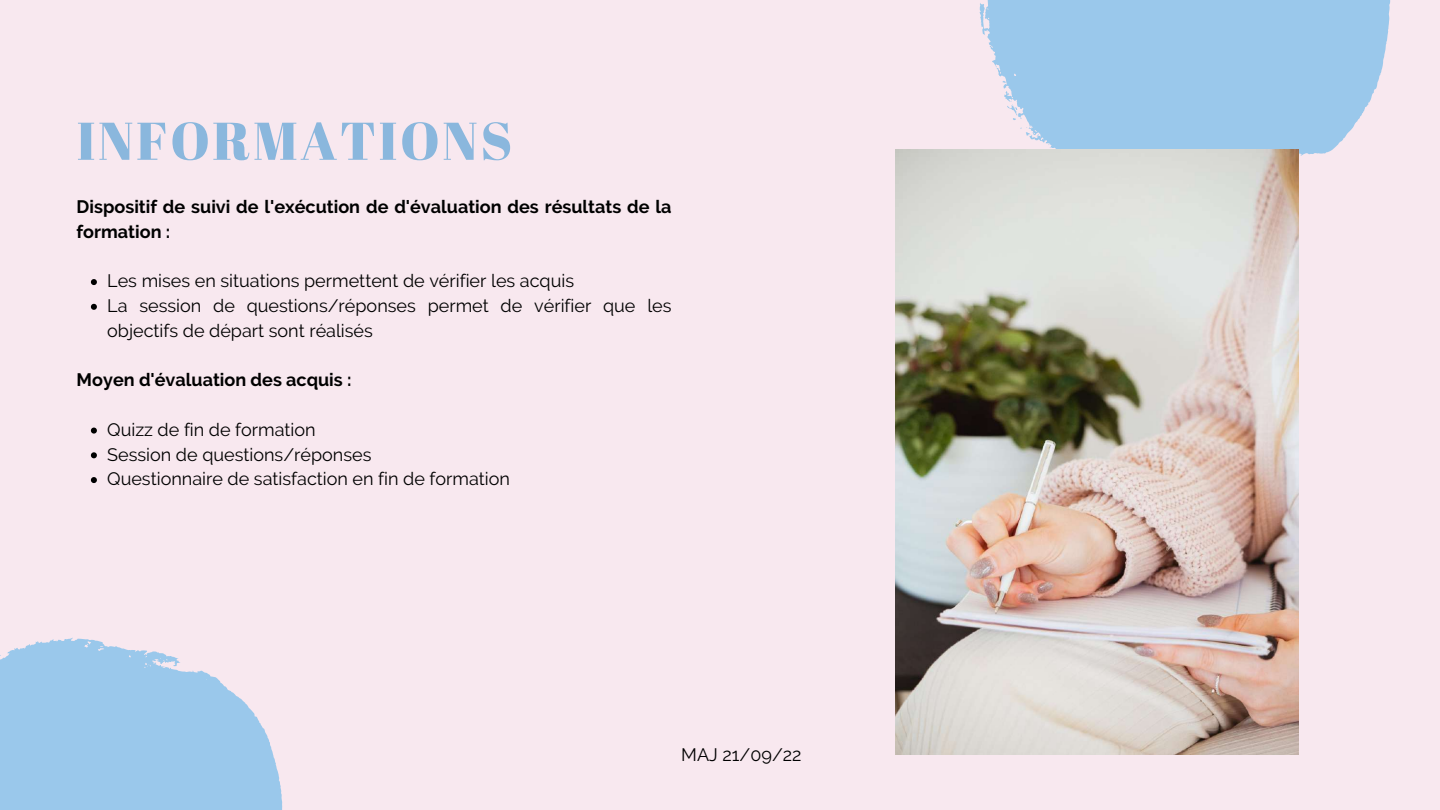
<style>
.page{position:relative;width:1440px;height:810px;background:#f8e8ef}
.page>*{position:absolute;margin:0;border:0;box-sizing:border-box;transform-origin:0 0}
.t1{font:53px "Abril Fatface";letter-spacing:.05em;color:#8ab7dd}
.t2{font:18px/24.8px "Raleway";color:#000}
.t3{font:700 18px/24.8px "Raleway";color:#000}
</style>
<div class="page">
<svg style="left:979px;top:0;width:411px;height:156px;background:#a4cbeb"></svg>
<svg style="left:1048px;top:144px;width:3px;height:4px"></svg>
<svg style="left:1020px;top:127px;width:10px;height:9px"></svg>
<svg style="left:1007px;top:101px;width:15px;height:19px"></svg>
<svg style="left:0;top:638px;width:282px;height:172px;fill:#9ac8eb"></svg>
<img style="left:895px;top:149px;width:404px;height:606px">
<svg style="left:91px;top:279px;width:6px;height:6px"></svg>
<svg style="left:91px;top:304px;width:6px;height:6px"></svg>
<svg style="left:91px;top:428px;width:6px;height:6px"></svg>
<svg style="left:91px;top:452px;width:6px;height:6px"></svg>
<svg style="left:91px;top:477px;width:6px;height:6px"></svg>
<h1 class="t1" style="left:77px;top:104px;width:437px">INFORMATIONS</h1>
<p class="t3" style="left:77px;top:194px;width:596px">Dispositif de suivi de l'exécution de d'évaluation des résultats de la formation :</p>
<p class="t2" style="left:107px;top:269px;width:566px">Les mises en situations permettent de vérifier les acquis<br>La session de questions/réponses permet de vérifier que les objectifs de départ sont réalisés</p>
<p class="t3" style="left:77px;top:368px;width:276px">Moyen d'évaluation des acquis :</p>
<p class="t2" style="left:107px;top:417px;width:404px">Quizz de fin de formation<br>Session de questions/réponses<br>Questionnaire de satisfaction en fin de formation</p>
<p class="t2" style="left:681px;top:742px;width:122px">MAJ 21/09/22</p>
</div>
